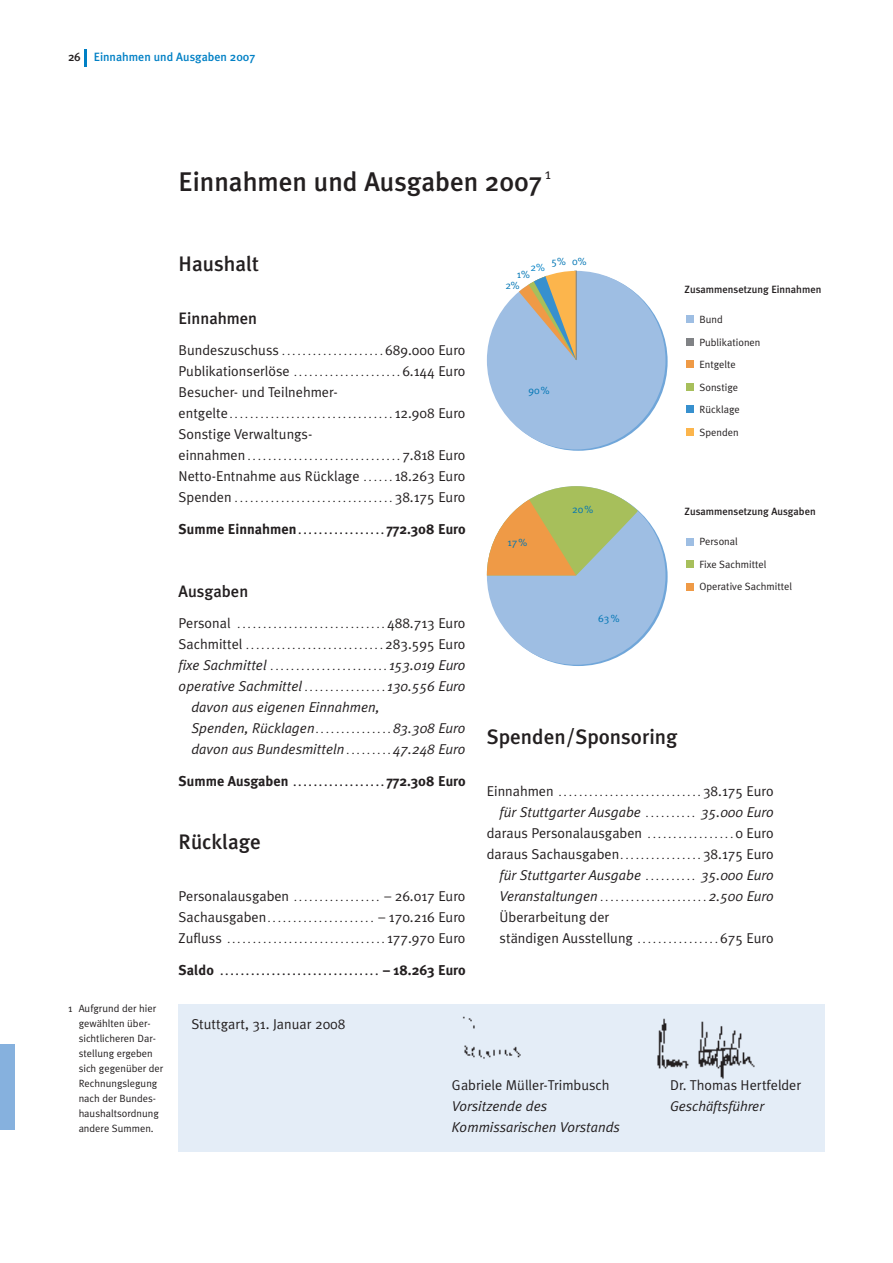
<style>
.page{position:relative;width:893px;height:1263px;background:#fff}
.page>*{position:absolute;margin:0;border:0;box-sizing:border-box;transform-origin:0 0}
.t1{font:500 27px "Meta Plus";color:#231f20}
.t2{font:500 21px "Meta Plus";color:#231f20}
.t3{font:500 16.5px "Meta Plus";color:#231f20}
.t4{font:15px "Meta Plus Normal";color:#231f20}
.t5{font:14.25px/21px "Meta Plus Normal";color:#231f20;text-align:justify}
.t6{font:italic 14.25px/21px "Meta Plus Normal";color:#231f20}
.t7{font:700 14.25px "Meta Plus";color:#231f20}
.t8{font:500 12px "Meta Plus";color:#0080c5}
.t9{font:10.5px/15px "Meta Plus Normal";color:#231f20}
.t10{font:700 10.5px "Meta Plus";color:#231f20}
.t11{font:500 10.5px "Meta Plus";color:#231f20}
.t12{font:10.5px "Meta Plus Normal";color:#0075b4}
.t13{font:10.5px "Meta Plus Normal";color:#0080c5}
.s1{color:#231f20}
.s2{font-size:10.5px}
.s3{font-size:14.25px}
.s4{font-style:normal;font-size:10.5px}
</style>
<div class="page">
<div style="left:179px;top:1004px;width:646px;height:148px;background:#e4edf7"></div>
<div style="left:0;top:1045px;width:15px;height:85px;background:#86b1de"></div>
<svg style="left:85px;top:49px;width:2px;height:17px"></svg>
<svg style="left:489px;top:272px;width:179px;height:179px"></svg>
<div style="left:487px;top:271px;width:178px;height:178px;background:#9ebee3;border-radius:50%"></div>
<div style="left:686px;top:428px;width:8px;height:8px;background:#fcb54c"></div>
<div style="left:686px;top:406px;width:8px;height:7px;background:#3790ce"></div>
<div style="left:686px;top:383px;width:8px;height:8px;background:#a7bf5b"></div>
<div style="left:686px;top:361px;width:8px;height:7px;background:#ef9a46"></div>
<div style="left:686px;top:338px;width:8px;height:8px;background:#808285"></div>
<div style="left:686px;top:316px;width:8px;height:7px;background:#9ebee3"></div>
<div style="left:686px;top:583px;width:8px;height:7px;background:#ef9a46"></div>
<div style="left:686px;top:560px;width:8px;height:8px;background:#a7bf5b"></div>
<div style="left:686px;top:538px;width:8px;height:7px;background:#9ebee3"></div>
<div style="left:487px;top:486px;width:178px;height:179px;background:#9ebee3;border-radius:50%"></div>
<svg style="left:487px;top:486px;width:151px;height:89px"></svg>
<svg style="left:519px;top:270px;width:57px;height:90px"></svg>
<hr style="left:576px;top:271px;width:1px;height:89px;background:#808285">
<img style="left:462px;top:1016px;width:59px;height:43px">
<img style="left:657px;top:1018px;width:98px;height:61px">
<p class="t8" style="left:68px;top:50px;width:189px"><span class="s1">26</span> Einnahmen und Ausgaben 2007</p>
<h1 class="t1" style="left:179px;top:166px;width:365px">Einnahmen und Ausgaben 2007</h1>
<h3 class="t4" style="left:545px;top:165px;width:8px">1</h3>
<p class="t9" style="left:79px;top:1001px;width:86px;text-indent:-11px">1 Aufgrund der hier gewählten über&shy;sichtlicheren Dar&shy;stellung ergeben sich gegenüber der<br>Rechnungslegung nach der Bundes&shy;haushaltsordnung andere Summen.</p>
<h2 class="t2" style="left:179px;top:252px;width:82px">Haushalt</h2>
<h3 class="t3" style="left:179px;top:308px;width:80px">Einnahmen</h3>
<h3 class="t5" style="left:179px;top:340px;width:289px">Bundeszuschuss <span class="s2">. . . . . . . . . . . . . . . . . . . .</span> 689.000 Euro Publikationserlöse <span class="s2">. . . . . . . . . . . . . . . . . . . . .</span> 6.144 Euro Besucher- und Teilnehmer-</h3>
<p class="t9" style="left:179px;top:407px;width:289px"><span class="s3">entgelte</span>................................<span class="s3">12.908 Euro</span></p>
<h3 class="t5" style="left:179px;top:424px;width:135px">Sonstige Verwaltungs-</h3>
<p class="t9" style="left:179px;top:449px;width:289px"><span class="s3">einnahmen</span>..............................<span class="s3">7.818 Euro</span></p>
<h3 class="t5" style="left:179px;top:466px;width:289px">Netto-Entnahme aus Rücklage <span class="s2">. . . . . .</span> 18.263 Euro</h3>
<p class="t9" style="left:179px;top:491px;width:289px"><span class="s3">Spenden</span>...............................<span class="s3">38.175 Euro</span></p>
<h3 class="t7" style="left:179px;top:520px;width:289px">Summe Einnahmen <span class="s2">. . . . . . . . . . . . . . . . .</span> 772.308 Euro</h3>
<h3 class="t3" style="left:179px;top:581px;width:71px">Ausgaben</h3>
<p class="t9" style="left:179px;top:614px;width:289px;line-height:21px"><span class="s3">Personal</span> .............................<span class="s3">488.713 Euro<br>Sachmittel</span> ...........................<span class="s3">283.595 Euro</span></p>
<h3 class="t6" style="left:179px;top:655px;width:289px">fixe Sachmittel <span class="s4">.......................</span>153.019 Euro</h3>
<h3 class="t6" style="left:179px;top:676px;width:289px">operative Sachmittel <span class="s4">. . . . . . . . . . . . . . . .</span> 130.556 Euro</h3>
<h3 class="t6" style="left:191px;top:697px;width:190px">davon aus eigenen Einnahmen,</h3>
<h3 class="t6" style="left:191px;top:718px;width:276px">Spenden, Rücklagen<span class="s4">. . . . . . . . . . . . . . .</span> 83.308 Euro</h3>
<h3 class="t6" style="left:191px;top:739px;width:276px">davon aus Bundesmitteln <span class="s4">. . . . . . . . .</span> 47.248 Euro</h3>
<h3 class="t7" style="left:179px;top:772px;width:289px">Summe Ausgaben <span class="s2">. . . . . . . . . . . . . . . . . .</span> 772.308 Euro</h3>
<h2 class="t2" style="left:179px;top:829px;width:84px">Rücklage</h2>
<h3 class="t5" style="left:179px;top:886px;width:289px">Personalausgaben <span class="s2">. . . . . . . . . . . . . . . . .</span> – 26.017 Euro<br>Sachausgaben<span class="s2">.....................</span> –170.216 Euro</h3>
<p class="t9" style="left:179px;top:932px;width:289px"><span class="s3">Zufluss</span> ...............................<span class="s3">177.970 Euro</span></p>
<p class="t10" style="left:179px;top:965px;width:289px"><span class="s3">Saldo</span> ............................... <span class="s3">–18.263 Euro</span></p>
<h3 class="t5" style="left:191px;top:1014px;width:156px">Stuttgart, 31. Januar 2008</h3>
<p class="t12" style="left:551px;top:255px;width:37px">5% 0%</p>
<p class="t13" style="left:531px;top:261px;width:16px">2%</p>
<p class="t12" style="left:517px;top:268px;width:15px">1%</p>
<p class="t12" style="left:505px;top:279px;width:16px">2%</p>
<p class="t12" style="left:528px;top:384px;width:23px">90%</p>
<p class="t12" style="left:508px;top:536px;width:21px">17%</p>
<p class="t12" style="left:572px;top:503px;width:23px">20%</p>
<p class="t12" style="left:598px;top:612px;width:23px">63%</p>
<p class="t11" style="left:685px;top:283px;width:138px">Zusammensetzung Einnahmen</p>
<p class="t9" style="left:699px;top:308px;width:62px;line-height:22.5px">Bund<br>Publikationen<br>Entgelte<br>Sonstige<br>Rücklage<br>Spenden</p>
<p class="t11" style="left:685px;top:506px;width:133px">Zusammensetzung Ausgaben</p>
<p class="t9" style="left:699px;top:530px;width:94px;line-height:22.5px">Personal<br>Fixe Sachmittel<br>Operative Sachmittel</p>
<h2 class="t2" style="left:487px;top:724px;width:192px">Spenden/Sponsoring</h2>
<p class="t9" style="left:487px;top:785px;width:289px"><span class="s3">Einnahmen</span> ............................<span class="s3">38.175 Euro</span></p>
<h3 class="t6" style="left:500px;top:802px;width:276px">für Stuttgarter Ausgabe <span class="s2">. . . . . . . . . .</span> 35.000 Euro</h3>
<h3 class="t5" style="left:487px;top:823px;width:289px">daraus Personalausgaben <span class="s2">. . . . . . . . . . . . . . . . .</span> 0 Euro</h3>
<h3 class="t5" style="left:487px;top:844px;width:289px">daraus Sachausgaben<span class="s2">. . . . . . . . . . . . . . . .</span> 38.175 Euro</h3>
<h3 class="t6" style="left:500px;top:865px;width:276px">für Stuttgarter Ausgabe <span class="s2">. . . . . . . . . .</span> 35.000 Euro</h3>
<h3 class="t6" style="left:500px;top:886px;width:276px">Veranstaltungen<span class="s2">.....................</span>2.500 Euro</h3>
<h3 class="t5" style="left:500px;top:907px;width:111px">Überarbeitung der</h3>
<h3 class="t5" style="left:500px;top:928px;width:276px">ständigen Ausstellung <span class="s2">. . . . . . . . . . . . . . . .</span> 675 Euro</h3>
<h3 class="t5" style="left:452px;top:1075px;width:159px">Gabriele Müller-Trimbusch</h3>
<h3 class="t6" style="left:452px;top:1096px;width:170px">Vorsitzende des<br>Kommissarischen Vorstands</h3>
<h3 class="t5" style="left:670px;top:1075px;width:133px">Dr. Thomas Hertfelder</h3>
<h3 class="t6" style="left:670px;top:1096px;width:96px">Geschäftsführer</h3>
</div>
